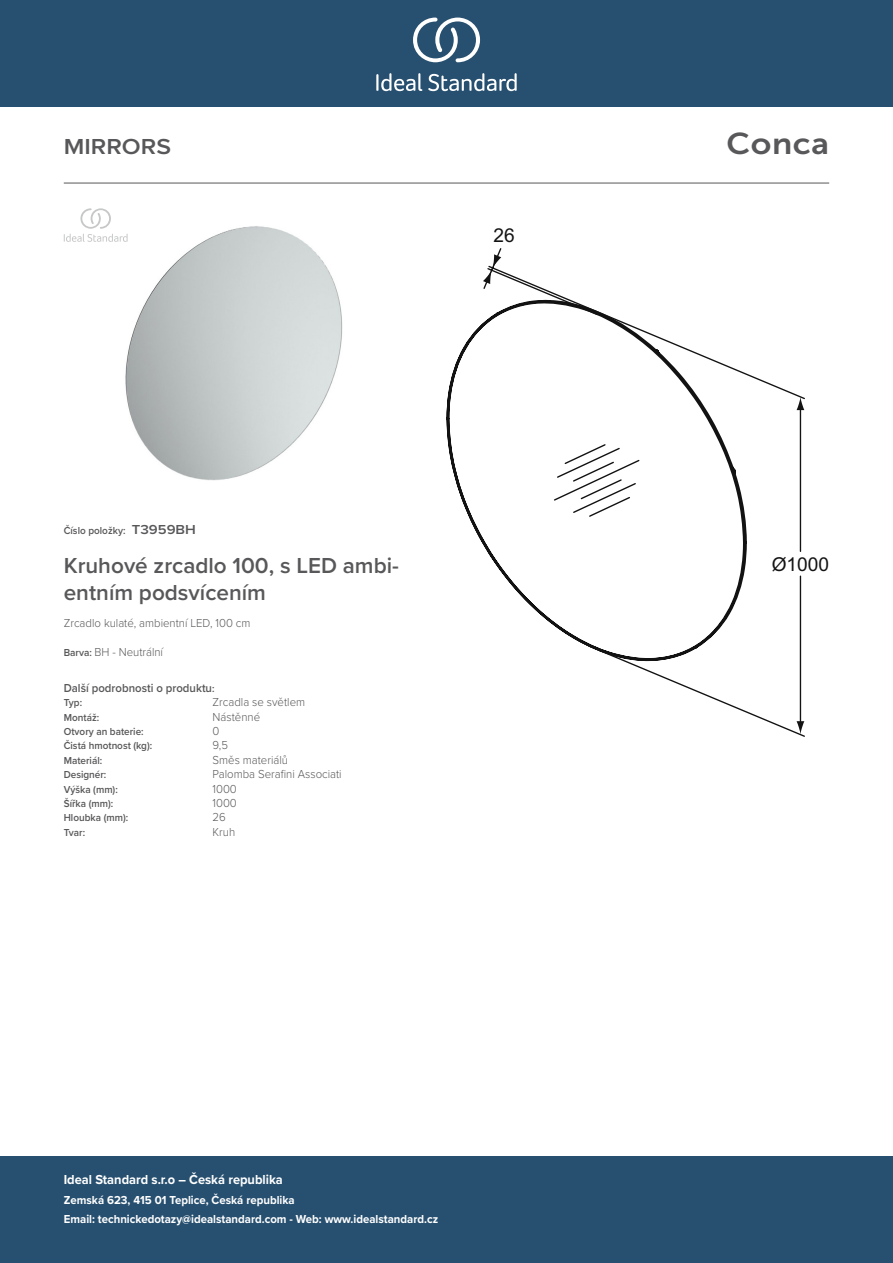
<style>
.page{position:relative;width:893px;height:1263px;background:#fff}
.page>*{position:absolute;margin:0;border:0;box-sizing:border-box;transform-origin:0 0}
._001_Produkttyp{font:30px "Museo Sans 700";letter-spacing:.02em;color:#58585a;scale:1.1 1}
.t1{font:600 22.5px/27px "Proxima Nova";color:#58585a}
.t2{font:600 22.5px "Proxima Nova";color:#58585a;scale:1.1 1}
.t3{font:19.2px "Arial";color:#121312}
.t4{font:700 13.5px "Proxima Nova";color:#fff;scale:.95 1}
.t5{font:700 12px/19.5px "Proxima Nova";color:#fff;scale:.95 1}
.Designer{font:300 12px "Proxima Nova";color:#58585a;scale:.95 1}
.t6{font:600 12px "Proxima Nova";color:#58585a;scale:.95 1}
.Colour{font:300 12px "Proxima Nova";color:#58585a;scale:.95 1}
.Type{font:300 12px "Proxima Nova";color:#58585a;scale:.95 1}
.Material{font:300 12px "Proxima Nova";color:#58585a;scale:.95 1}
.Mounting{font:300 12px "Proxima Nova";color:#58585a;scale:.95 1}
.Height__mm{font:300 12px "Proxima Nova";color:#58585a;scale:.95 1}
.Width__mm{font:300 12px "Proxima Nova";color:#58585a;scale:.95 1}
.Shape{font:300 12px "Proxima Nova";color:#58585a;scale:.95 1}
.Net_Weight__kg{font:300 12px "Proxima Nova";color:#58585a;scale:.95 1}
.Depth__mm{font:300 12px "Proxima Nova";color:#58585a;scale:.95 1}
.Tap_Holes{font:300 12px "Proxima Nova";color:#58585a;scale:.95 1}
.Net_Weight__kg-2{font:600 10.5px "Proxima Nova";color:#58585a;scale:.95 1}
.Tap_Holes-2{font:600 10.5px "Proxima Nova";color:#58585a;scale:.95 1}
.Depth__mm-2{font:600 10.5px "Proxima Nova";color:#58585a;scale:.95 1}
.Height__mm-2{font:600 10.5px "Proxima Nova";color:#58585a;scale:.95 1}
.Width__mm-2{font:600 10.5px "Proxima Nova";color:#58585a;scale:.95 1}
.Material-2{font:600 10.5px "Proxima Nova";color:#58585a;scale:.95 1}
.Designer-2{font:600 10.5px "Proxima Nova";color:#58585a;scale:.95 1}
.Mounting-2{font:600 10.5px "Proxima Nova";color:#58585a;scale:.95 1}
.Shape-2{font:600 10.5px "Proxima Nova";color:#58585a;scale:.95 1}
.Type-2{font:600 10.5px "Proxima Nova";color:#58585a;scale:.95 1}
.s1{font-size:13.5px}
.s2{font-weight:600;font-size:10.5px}
.s3{font-size:10.5px}
</style>
<div class="page">
<div style="left:0;top:1157px;width:893px;height:106px;background:#275070"></div>
<div style="left:0;top:0;width:893px;height:107px;background:#275070"></div>
<svg style="left:428px;top:73px;width:89px;height:18px"></svg>
<svg style="left:376px;top:73px;width:46px;height:18px"></svg>
<svg style="left:413px;top:18px;width:67px;height:44px"></svg>
<hr style="left:64px;top:183px;width:765px;height:1px;background:#58585a">
<img style="left:125px;top:226px;width:218px;height:254px">
<svg style="left:446px;top:324px;width:301px;height:327px"></svg>
<svg style="left:797px;top:400px;width:7px;height:10px"></svg>
<hr style="left:800px;top:408px;width:1px;height:143px;background:#121312">
<hr style="left:800px;top:576px;width:1px;height:149px;background:#121312">
<svg style="left:597px;top:648px;width:208px;height:89px"></svg>
<svg style="left:482px;top:248px;width:323px;height:152px"></svg>
<svg style="left:64px;top:208px;width:64px;height:34px"></svg>
<p class="t2" style="left:64px;top:130px;width:99px">MIRRORS</p>
<p class="_001_Produkttyp" style="left:726px;top:127px;width:95px">Conca</p>
<p class="t3" style="left:494px;top:222px;width:23px">26</p>
<p class="Net_Weight__kg-2" style="left:64px;top:522px;width:141px">Číslo položky: <span class="s1">T3959BH</span></p>
<p class="t1" style="left:64px;top:552px;width:337px">Kruhové zrcadlo 100, s LED ambi&shy;entním podsvícením</p>
<p class="Designer" style="left:64px;top:614px;width:198px">Zrcadlo kulaté, ambientní LED, 100 cm</p>
<p class="Colour" style="left:64px;top:643px;width:106px"><span class="s2">Barva:</span> BH - Neutrální</p>
<p class="t6" style="left:64px;top:679px;width:160px">Další podrobnosti o produktu<span class="s3">:</span></p>
<p class="Type-2" style="left:64px;top:695px;width:21px">Typ:</p>
<p class="Type" style="left:213px;top:693px;width:99px">Zrcadla se světlem</p>
<p class="Mounting-2" style="left:64px;top:709px;width:39px">Montáž:</p>
<p class="Mounting" style="left:213px;top:708px;width:52px">Nástěnné</p>
<p class="Tap_Holes-2" style="left:64px;top:724px;width:86px">Otvory an baterie:</p>
<p class="Tap_Holes" style="left:213px;top:722px;width:9px">0</p>
<p class="Net_Weight__kg-2" style="left:64px;top:738px;width:95px">Čistá hmotnost (kg):</p>
<p class="Net_Weight__kg" style="left:213px;top:736px;width:18px">9,5</p>
<p class="Material-2" style="left:64px;top:752px;width:42px">Materiál:</p>
<p class="Material" style="left:213px;top:751px;width:81px">Směs materiálů</p>
<p class="Designer-2" style="left:64px;top:767px;width:46px">Designér:</p>
<p class="Designer" style="left:213px;top:765px;width:137px">Palomba Serafini Associati</p>
<p class="Height__mm-2" style="left:64px;top:781px;width:58px">Výška (mm):</p>
<p class="Height__mm" style="left:213px;top:780px;width:27px">1000</p>
<p class="Width__mm-2" style="left:64px;top:796px;width:54px">Šířka (mm):</p>
<p class="Width__mm" style="left:213px;top:794px;width:27px">1000</p>
<p class="Depth__mm-2" style="left:64px;top:810px;width:69px">Hloubka (mm):</p>
<p class="Depth__mm" style="left:213px;top:808px;width:15px">26</p>
<p class="Shape-2" style="left:64px;top:824px;width:24px">Tvar:</p>
<p class="Shape" style="left:213px;top:823px;width:25px">Kruh</p>
<p class="t4" style="left:64px;top:1170px;width:232px">Ideal Standard s.r.o – Česká republika</p>
<p class="t5" style="left:64px;top:1190px;width:396px">Zemská 623, 415 01 Teplice, Česká republika<br>Email: technickedotazy@idealstandard.com - Web: www.idealstandard.cz</p>
<p class="t3" style="left:772px;top:551px;width:59px">Ø1000</p>
</div>
